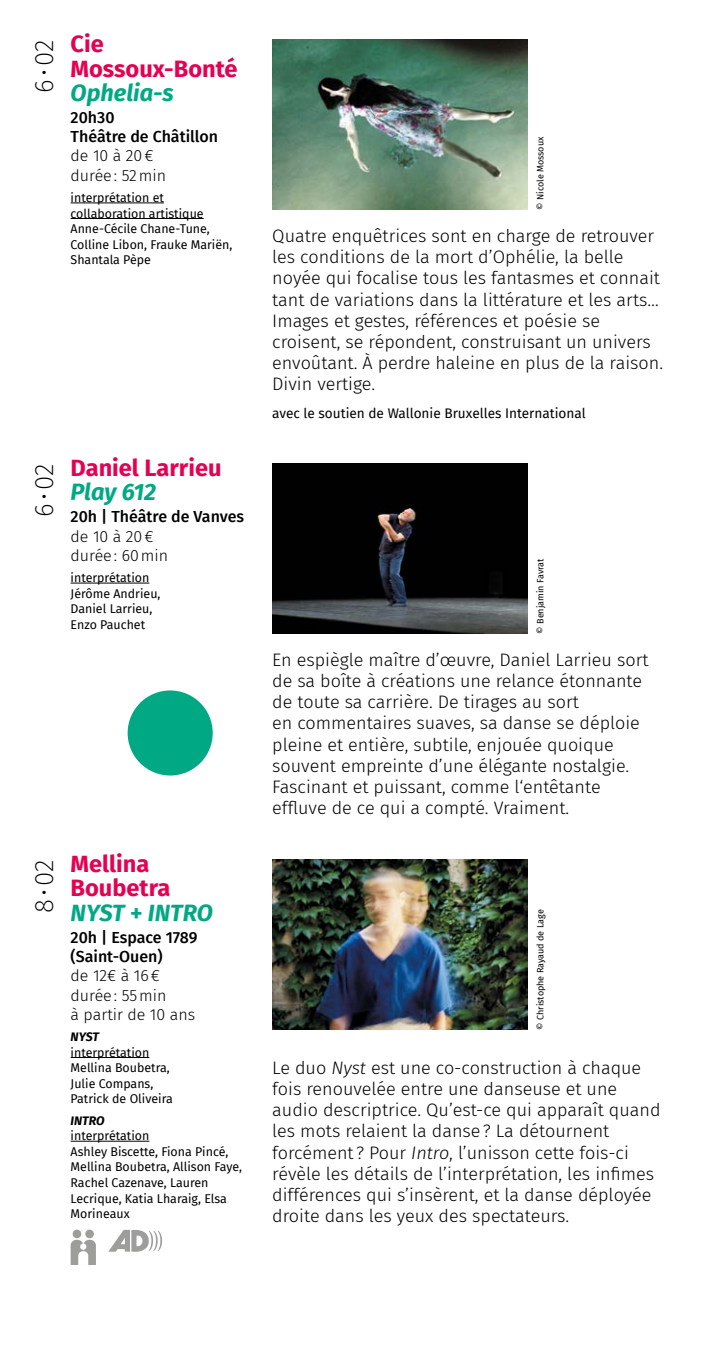
<style>
.page{position:relative;width:709px;height:1361px;background:#fff}
.page>*{position:absolute;margin:0;border:0;box-sizing:border-box;transform-origin:0 0}
.t1{font:200 26px "Fira Sans";color:#000}
.t2{font:700 23.6px/24.4px "Fira Sans";color:#e50051}
.t3{font:italic 700 23.6px "Fira Sans";color:#00a984}
.t4{font:300 18px/21.2px "Fira Sans";color:#000}
.t5{font:300 16px/19.2px "Fira Sans";color:#000}
.t6{font:500 16px/19.2px "Fira Sans";color:#000}
.t7{font:13.6px "Fira Sans";color:#000}
.t8{font:12.4px/15.6px "Fira Sans";color:#000}
.t9{font:italic 700 12.4px "Fira Sans";color:#000}
.t10{font:9px "Fira Sans";color:#000}
.s1{font-style:italic;color:#00a984}
.s2{color:#00a984}
.s3{font-style:italic}
</style>
<div class="page">
<hr style="left:71px;top:203px;width:93px;height:1px;background:#000">
<hr style="left:71px;top:218px;width:133px;height:1px;background:#000">
<hr style="left:71px;top:583px;width:78px;height:1px;background:#000">
<hr style="left:71px;top:1057px;width:78px;height:1px;background:#000">
<hr style="left:71px;top:1141px;width:78px;height:1px;background:#000">
<svg style="left:71px;top:1239px;width:25px;height:26px"></svg>
<div style="left:85px;top:1229px;width:9px;height:9px;background:#9d9d9c;border-radius:50%"></div>
<div style="left:73px;top:1229px;width:8px;height:9px;background:#9d9d9c;border-radius:50%"></div>
<img style="left:272px;top:859px;width:255px;height:170px">
<img style="left:272px;top:463px;width:255px;height:170px">
<img style="left:272px;top:40px;width:255px;height:170px">
<svg style="left:109px;top:1230px;width:53px;height:21px"></svg>
<div style="left:128px;top:690px;width:85px;height:85px;background:#00a984;border-radius:50%"></div>
<h1 class="t1" style="left:26px;top:93px;width:55px;rotate:-90deg">6•02</h1>
<h2 class="t2" style="left:71px;top:30px;width:168px">Cie<br>Mossoux-Bonté</h2>
<h2 class="t3" style="left:71px;top:73px;width:104px">Ophelia-s</h2>
<p class="t6" style="left:71px;top:107px;width:149px">20h30<br>Théâtre de Châtillon</p>
<p class="t5" style="left:71px;top:146px;width:97px">de 10 à 20€ durée: 52min</p>
<p class="t8" style="left:71px;top:189px;width:163px">interprétation et collaboration artistique<br>Anne-Cécile Chane-Tune,<br>Colline Libon, Frauke Mariën,<br>Shantala Pèpe</p>
<h1 class="t1" style="left:26px;top:517px;width:55px;rotate:-90deg">6•02</h1>
<h2 class="t2" style="left:71px;top:454px;width:152px">Daniel Larrieu</h2>
<h2 class="t3" style="left:71px;top:472px;width:87px">Play 612</h2>
<p class="t6" style="left:71px;top:506px;width:175px">20h | Théâtre de Vanves</p>
<p class="t5" style="left:71px;top:526px;width:99px">de 10 à 20€ durée: 60min</p>
<p class="t8" style="left:71px;top:570px;width:91px">interprétation<br>Jérôme Andrieu,<br>Daniel Larrieu,<br>Enzo Pauchet</p>
<h1 class="t1" style="left:26px;top:913px;width:55px;rotate:-90deg">8•02</h1>
<h2 class="t2" style="left:71px;top:850px;width:144px">Mellina<br>Boubetra<br><span class="s1">NYST</span> <span class="s2">+</span> <span class="s1">INTRO</span></h2>
<p class="t6" style="left:71px;top:927px;width:128px">20h | Espace 1789 (Saint-Ouen)</p>
<p class="t5" style="left:71px;top:966px;width:126px">de 12€ à 16€ durée: 55min<br>à partir de 10 ans</p>
<p class="t9" style="left:71px;top:1026px;width:30px">NYST</p>
<p class="t8" style="left:71px;top:1044px;width:104px">interprétation<br>Mellina Boubetra,<br>Julie Compans,<br>Patrick de Oliveira</p>
<p class="t9" style="left:71px;top:1110px;width:36px">INTRO</p>
<p class="t8" style="left:71px;top:1128px;width:173px">interprétation<br>Ashley Biscette, Fiona Pincé,<br>Mellina Boubetra, Allison Faye,<br>Rachel Cazenave, Lauren<br>Lecrique, Katia Lharaig, Elsa<br>Morineaux</p>
<p class="t10" style="left:533px;top:210px;width:75px;rotate:-90deg">© Nicole Mossoux</p>
<p class="t4" style="left:272px;top:225px;width:392px">Quatre enquêtrices sont en charge de retrouver les conditions de la mort d’Ophélie, la belle noyée qui focalise tous les fantasmes et connait tant de variations dans la littérature et les arts… Images et gestes, références et poésie se croisent, se répondent, construisant un univers envoûtant. À perdre haleine en plus de la raison.<br>Divin vertige.</p>
<p class="t7" style="left:272px;top:403px;width:315px">avec le soutien de Wallonie Bruxelles International</p>
<p class="t10" style="left:533px;top:633px;width:77px;rotate:-90deg">© Benjamin Favrat</p>
<p class="t4" style="left:272px;top:649px;width:378px">En espiègle maître d’œuvre, Daniel Larrieu sort de sa boîte à créations une relance étonnante de toute sa carrière. De tirages au sort<br>en commentaires suaves, sa danse se déploie pleine et entière, subtile, enjouée quoique souvent empreinte d’une élégante nostalgie.<br>Fascinant et puissant, comme l‘entêtante effluve de ce qui a compté. Vraiment.</p>
<p class="t10" style="left:533px;top:1029px;width:122px;rotate:-90deg">© Christophe Rayaud de Lage</p>
<p class="t4" style="left:272px;top:1056px;width:390px">Le duo <span class="s3">Nyst</span> est une co-construction à chaque fois renouvelée entre une danseuse et une audio descriptrice. Qu’est-ce qui apparaît quand les mots relaient la danse? La détournent forcément ? Pour <span class="s3">Intro</span>, l’unisson cette fois-ci révèle les détails de l’interprétation, les infimes différences qui s’insèrent, et la danse déployée droite dans les yeux des spectateurs.</p>
</div>
